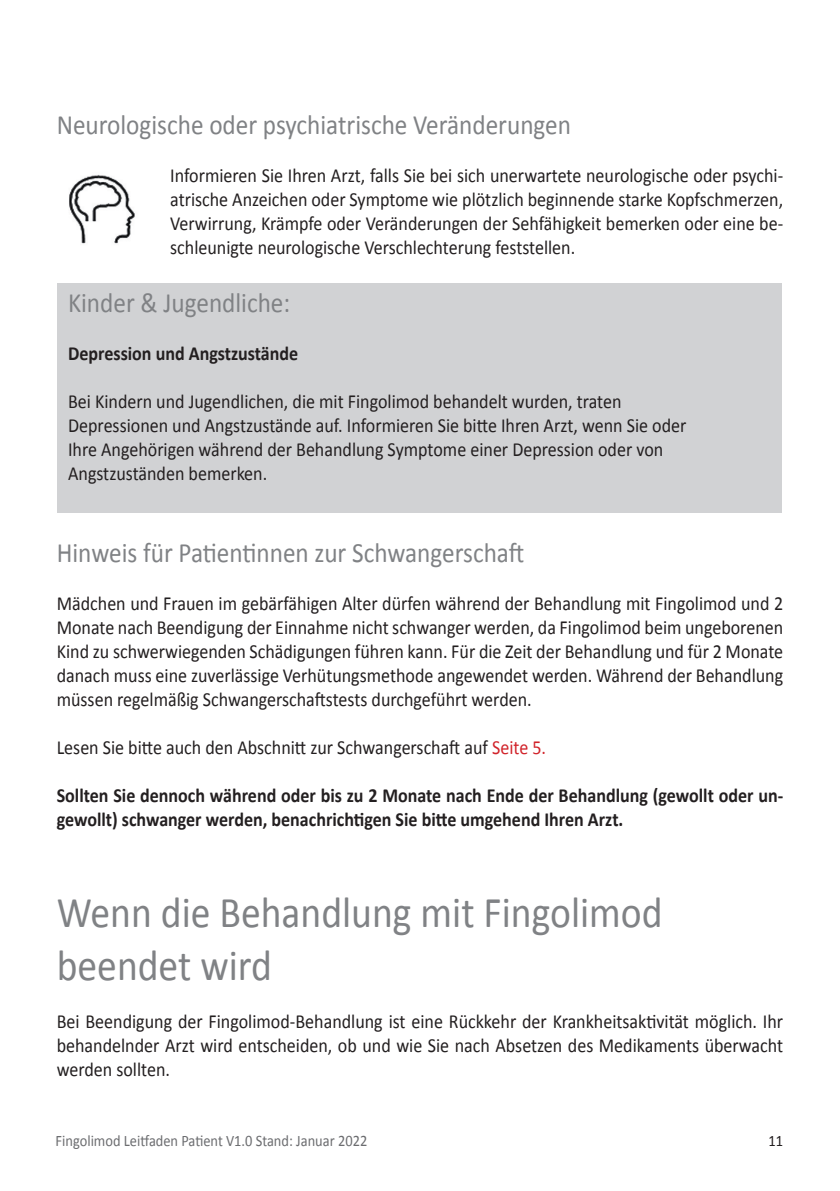
<style>
.page{position:relative;width:840px;height:1191px;background:#fff}
.page>*{position:absolute;margin:0;border:0;box-sizing:border-box;transform-origin:0 0}
.t1{font:44px/52.8px "Calibri";color:#808285;scale:.9 1}
.t2{font:28px "Calibri";color:#808285;scale:.9 1}
.t3{font:20px/24px "Calibri";color:#231f20;text-align:justify;scale:.9 1}
.t4{font:700 20px/24px "Calibri";color:#231f20;scale:.9 1}
.t5{font:16px "Calibri";color:#6c6d70;scale:.9 1}
.t6{font:16px "Calibri";color:#231f20;scale:.9 1}
.s1{color:#d1232a}
</style>
<div class="page">
<div style="left:58px;top:283px;width:723px;height:230px;background:#d1d2d4"></div>
<img style="left:69px;top:174px;width:66px;height:70px">
<h2 class="t2" style="left:57px;top:107px;width:572px">Neurologische oder psychiatrische Veränderungen</h2>
<p class="t3" style="left:170px;top:164px;width:682px">Informieren Sie Ihren Arzt, falls Sie bei sich unerwartete neurologische oder psychi&shy;atrische Anzeichen oder Symptome wie plötzlich beginnende starke Kopfschmerzen, Verwirrung, Krämpfe oder Veränderungen der Sehfähigkeit bemerken oder eine be&shy;schleunigte neurologische Verschlechterung feststellen.</p>
<h2 class="t2" style="left:68px;top:285px;width:248px">Kinder &amp; Jugendliche:</h2>
<p class="t4" style="left:68px;top:341px;width:257px">Depression und Angstzustände</p>
<p class="t3" style="left:68px;top:389px;width:688px;text-align:left">Bei Kindern und Jugendlichen, die mit Fingolimod behandelt wurden, traten Depressionen und Angstzustände auf. Informieren Sie bitte Ihren Arzt, wenn Sie oder Ihre Angehörigen während der Behandlung Symptome einer Depression oder von Angstzuständen bemerken.</p>
<h2 class="t2" style="left:57px;top:535px;width:521px">Hinweis für Patientinnen zur Schwangerschaft</h2>
<p class="t3" style="left:57px;top:591px;width:808px">Mädchen und Frauen im gebärfähigen Alter dürfen während der Behandlung mit Fingolimod und 2<br>Monate nach Beendigung der Einnahme nicht schwanger werden, da Fingolimod beim ungeborenen Kind zu schwerwiegenden Schädigungen führen kann. Für die Zeit der Behandlung und für 2 Monate danach muss eine zuverlässige Verhütungsmethode angewendet werden. Während der Behandlung müssen regelmäßig Schwangerschaftstests durchgeführt werden.</p>
<p class="t3" style="left:57px;top:735px;width:545px">Lesen Sie bitte auch den Abschnitt zur Schwangerschaft auf <span class="s1">Seite 5.</span></p>
<p class="t4" style="left:57px;top:783px;width:808px">Sollten Sie dennoch während oder bis zu 2 Monate nach Ende der Behandlung (gewollt oder un&shy;gewollt) schwanger werden, benachrichtigen Sie bitte umgehend Ihren Arzt.</p>
<h1 class="t1" style="left:57px;top:886px;width:674px">Wenn die Behandlung mit Fingolimod beendet wird</h1>
<p class="t3" style="left:57px;top:1009px;width:808px">Bei Beendigung der Fingolimod-Behandlung ist eine Rückkehr der Krankheitsaktivität möglich. Ihr behandelnder Arzt wird entscheiden, ob und wie Sie nach Absetzen des Medikaments überwacht werden sollten.</p>
<p class="t5" style="left:56px;top:1130px;width:347px">Fingolimod Leitfaden Patient V1.0 Stand: Januar 2022</p>
<p class="t6" style="left:768px;top:1130px;width:18px">11</p>
</div>
